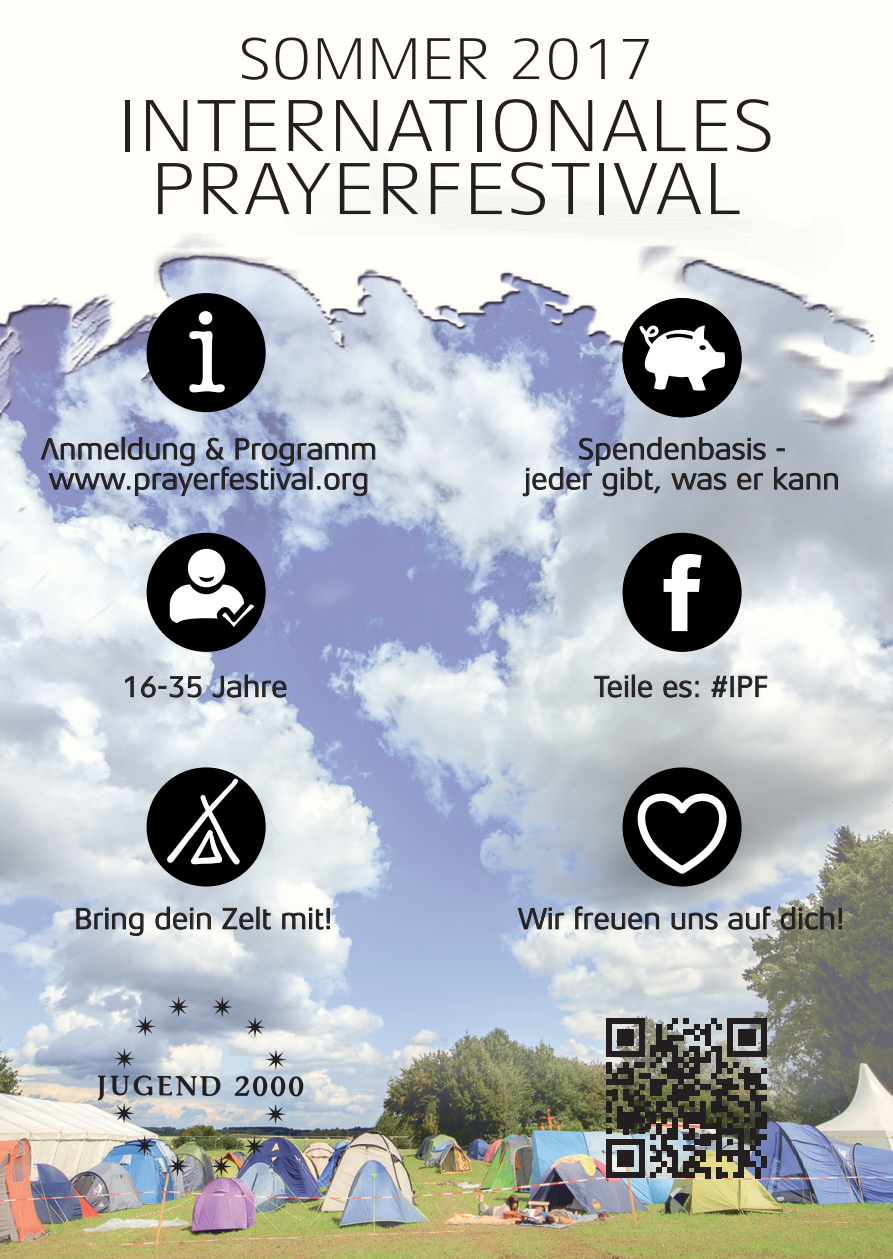
<style>
.page{position:relative;width:893px;height:1259px;background:#fff}
.page>*{position:absolute;margin:0;border:0;box-sizing:border-box;transform-origin:0 0}
.t1{font:121.8px "American Typewriter";color:#fff}
.t2{font:109.2px "Klavika Bold Bold OSF";color:#fff}
.t3{font:300 75px/63px "Aeonis LT Pro";letter-spacing:.005em;color:#231f20;text-align:center;scale:1.1 1}
.t4{font:300 60px "Aeonis LT Pro";color:#231f20;scale:1.05 1}
.t5{font:30px/30px "Aeonis LT Pro";color:#231f20}
</style>
<div class="page">
<img style="left:0;top:150px;width:893px;height:1109px">
<svg style="left:41px;top:437px;width:334px;height:59px;background:#9da6bc"></svg>
<svg style="left:125px;top:676px;width:9px;height:21px"></svg>
<svg style="left:141px;top:676px;width:61px;height:21px"></svg>
<svg style="left:212px;top:674px;width:75px;height:23px;background:#939bb2"></svg>
<svg style="left:777px;top:448px;width:8px;height:3px"></svg>
<svg style="left:523px;top:437px;width:243px;height:59px;background:#a2a9b5"></svg>
<svg style="left:774px;top:467px;width:64px;height:23px"></svg>
<svg style="left:76px;top:907px;width:68px;height:29px;background:#aaafb8"></svg>
<svg style="left:155px;top:906px;width:56px;height:23px"></svg>
<svg style="left:222px;top:907px;width:31px;height:22px"></svg>
<svg style="left:263px;top:909px;width:8px;height:20px"></svg>
<svg style="left:282px;top:907px;width:48px;height:22px"></svg>
<svg style="left:594px;top:675px;width:34px;height:22px"></svg>
<div style="left:625px;top:681px;width:3px;height:16px;border:1px solid #231f20"></div>
<div style="left:632px;top:674px;width:3px;height:23px;border:1px solid #231f20"></div>
<svg style="left:638px;top:680px;width:14px;height:17px"></svg>
<svg style="left:663px;top:680px;width:35px;height:17px"></svg>
<svg style="left:711px;top:675px;width:16px;height:22px"></svg>
<div style="left:731px;top:676px;width:3px;height:21px;border:1px solid #231f20"></div>
<svg style="left:738px;top:675px;width:29px;height:22px"></svg>
<svg style="left:518px;top:907px;width:46px;height:22px"></svg>
<svg style="left:575px;top:906px;width:84px;height:23px;background:#a0a7b1"></svg>
<svg style="left:671px;top:912px;width:47px;height:17px"></svg>
<svg style="left:728px;top:906px;width:43px;height:23px"></svg>
<svg style="left:781px;top:906px;width:61px;height:23px"></svg>
<img style="left:606px;top:1018px;width:160px;height:160px">
<div style="left:761px;top:1156px;width:5px;height:11px;background:#231f20"></div>
<svg style="left:114px;top:1048px;width:21px;height:21px"></svg>
<svg style="left:135px;top:1016px;width:21px;height:21px"></svg>
<svg style="left:168px;top:996px;width:21px;height:21px"></svg>
<svg style="left:212px;top:996px;width:21px;height:21px"></svg>
<svg style="left:244px;top:1016px;width:22px;height:21px"></svg>
<svg style="left:265px;top:1049px;width:22px;height:21px"></svg>
<svg style="left:265px;top:1103px;width:21px;height:21px"></svg>
<svg style="left:244px;top:1135px;width:21px;height:22px"></svg>
<svg style="left:211px;top:1155px;width:21px;height:22px"></svg>
<svg style="left:167px;top:1155px;width:21px;height:21px"></svg>
<svg style="left:134px;top:1135px;width:21px;height:21px"></svg>
<svg style="left:98px;top:1075px;width:122px;height:48px;background:#abafb3"></svg>
<svg style="left:235px;top:1076px;width:68px;height:20px"></svg>
<div style="left:147px;top:767px;width:119px;height:119px;background:#000001;border-radius:50%"></div>
<svg style="left:165px;top:773px;width:76px;height:100px"></svg>
<div style="left:622px;top:298px;width:120px;height:119px;background:#000001;border-radius:50%"></div>
<svg style="left:639px;top:325px;width:86px;height:66px"></svg>
<div style="left:147px;top:533px;width:119px;height:119px;background:#000001;border-radius:50%"></div>
<div style="left:188px;top:549px;width:37px;height:38px;background:#fff;border-radius:50%"></div>
<svg style="left:170px;top:576px;width:90px;height:57px"></svg>
<div style="left:147px;top:293px;width:119px;height:119px;background:#000001;border-radius:50%"></div>
<div style="left:622px;top:767px;width:120px;height:119px;background:#000001;border-radius:50%"></div>
<svg style="left:639px;top:784px;width:97px;height:95px"></svg>
<div style="left:622px;top:533px;width:120px;height:119px;background:#000001;border-radius:50%"></div>
<h3 class="t4" style="left:239px;top:26px;width:397px">SOMMER 2017</h3>
<h3 class="t3" style="left:118px;top:95px;width:599px">INTERNATIONALES<br>PRAYERFESTIVAL</h3>
<h1 class="t1" style="left:187px;top:258px;width:39px">i</h1>
<p class="t5" style="left:41px;top:434px;width:338px">Anmeldung &amp; Programm www.prayerfestival.org</p>
<p class="t5" style="left:122px;top:672px;width:168px">16-35 Jahre</p>
<p class="t5" style="left:74px;top:904px;width:260px">Bring dein Zelt mit!</p>
<p class="t5" style="left:524px;top:434px;width:317px;text-align:center">Spendenbasis -<br>jeder gibt, was er kann</p>
<h2 class="t2" style="left:661px;top:535px;width:42px">f</h2>
<p class="t5" style="left:594px;top:672px;width:175px">Teile es: #IPF</p>
<p class="t5" style="left:518px;top:904px;width:328px">Wir freuen uns auf dich!</p>
</div>
